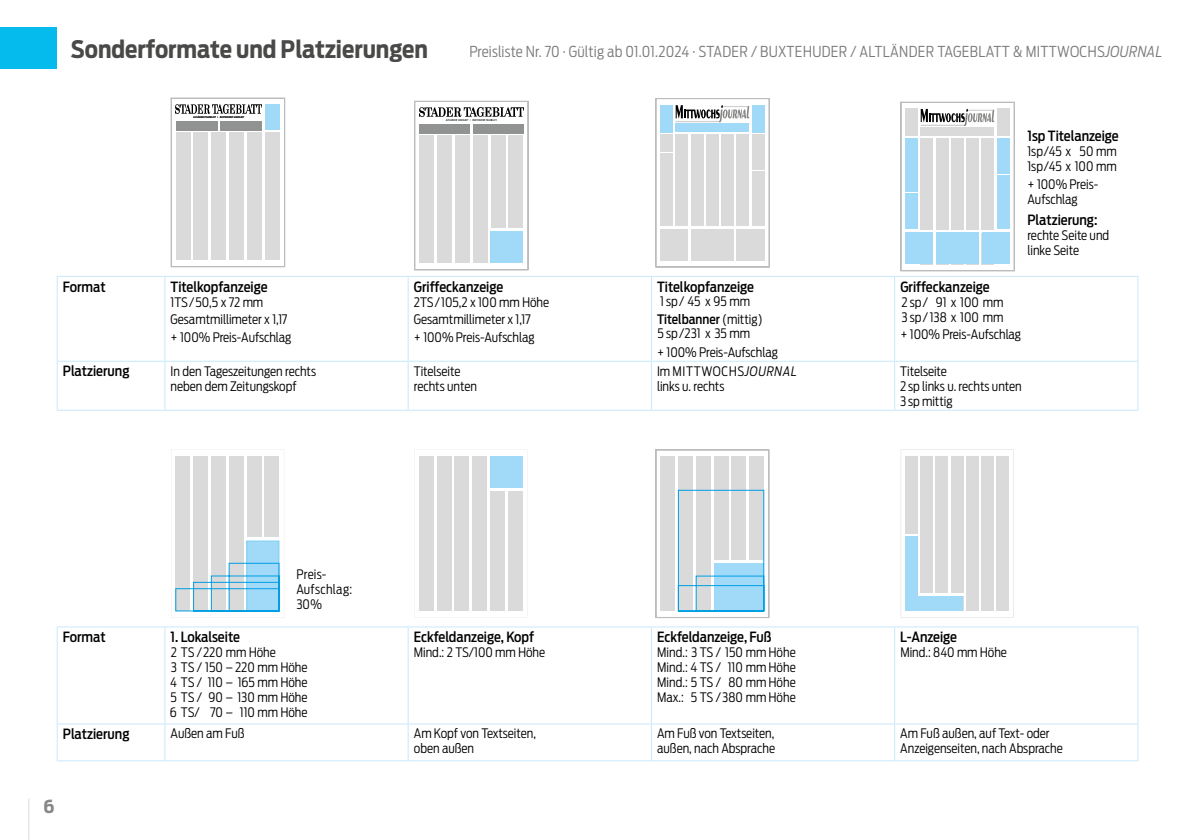
<style>
.page{position:relative;width:1191px;height:840px;background:#fff}
.page>*{position:absolute;margin:0;border:0;box-sizing:border-box;transform-origin:0 0}
.t1{font:700 24px "Antenna Cond";color:#494948}
.t2{font:700 18px "Antenna Cond";color:#878786}
.t3{font:300 15px "Antenna Cond";letter-spacing:.01em;color:#7b7b7a}
.t4{font:500 14px "Antenna Cond";color:#000}
.t5{font:300 13px/15px "Antenna Cond";color:#000}
.t6{font:500 13px "Antenna Cond";color:#000}
.t7{font:300 13px/15px "Antenna Cond";letter-spacing:.02em;color:#000}
.t8{font:900 condensed 2.2px "Frutiger";color:#000}
.s1{font-style:italic}
.s2{font-weight:300}
</style>
<div class="page">
<hr style="left:28px;top:798px;width:1px;height:41px;background:#dadada">
<div style="left:0;top:28px;width:57px;height:41px;background:#05bbee"></div>
<hr style="left:57px;top:276px;width:108px;height:1px;background:#c8e8fb">
<hr style="left:57px;top:277px;width:1px;height:83px;background:#c8e8fb">
<hr style="left:165px;top:276px;width:243px;height:1px;background:#c8e8fb">
<hr style="left:164px;top:277px;width:1px;height:83px;background:#c8e8fb">
<hr style="left:408px;top:276px;width:243px;height:1px;background:#c8e8fb">
<hr style="left:408px;top:277px;width:1px;height:83px;background:#c8e8fb">
<hr style="left:651px;top:276px;width:243px;height:1px;background:#c8e8fb">
<hr style="left:651px;top:277px;width:1px;height:83px;background:#c8e8fb">
<hr style="left:894px;top:276px;width:244px;height:1px;background:#c8e8fb">
<hr style="left:894px;top:277px;width:1px;height:83px;background:#c8e8fb">
<hr style="left:1137px;top:277px;width:1px;height:83px;background:#c8e8fb">
<hr style="left:57px;top:360px;width:108px;height:1px;background:#c8e8fb">
<hr style="left:57px;top:361px;width:1px;height:48px;background:#c8e8fb">
<hr style="left:165px;top:360px;width:243px;height:1px;background:#c8e8fb">
<hr style="left:164px;top:361px;width:1px;height:48px;background:#c8e8fb">
<hr style="left:408px;top:360px;width:243px;height:1px;background:#c8e8fb">
<hr style="left:408px;top:361px;width:1px;height:48px;background:#c8e8fb">
<hr style="left:651px;top:360px;width:243px;height:1px;background:#c8e8fb">
<hr style="left:651px;top:361px;width:1px;height:48px;background:#c8e8fb">
<hr style="left:894px;top:360px;width:244px;height:1px;background:#c8e8fb">
<hr style="left:894px;top:361px;width:1px;height:48px;background:#c8e8fb">
<hr style="left:1137px;top:361px;width:1px;height:48px;background:#c8e8fb">
<hr style="left:57px;top:409px;width:108px;height:1px;background:#c8e8fb">
<hr style="left:165px;top:409px;width:243px;height:1px;background:#c8e8fb">
<hr style="left:408px;top:409px;width:243px;height:1px;background:#c8e8fb">
<hr style="left:651px;top:409px;width:243px;height:1px;background:#c8e8fb">
<hr style="left:894px;top:409px;width:244px;height:1px;background:#c8e8fb">
<hr style="left:57px;top:626px;width:108px;height:1px;background:#c8e8fb">
<hr style="left:57px;top:627px;width:1px;height:96px;background:#c8e8fb">
<hr style="left:165px;top:626px;width:243px;height:1px;background:#c8e8fb">
<hr style="left:164px;top:627px;width:1px;height:96px;background:#c8e8fb">
<hr style="left:408px;top:626px;width:243px;height:1px;background:#c8e8fb">
<hr style="left:408px;top:627px;width:1px;height:96px;background:#c8e8fb">
<hr style="left:651px;top:626px;width:243px;height:1px;background:#c8e8fb">
<hr style="left:651px;top:627px;width:1px;height:96px;background:#c8e8fb">
<hr style="left:894px;top:626px;width:244px;height:1px;background:#c8e8fb">
<hr style="left:894px;top:627px;width:1px;height:96px;background:#c8e8fb">
<hr style="left:1137px;top:627px;width:1px;height:96px;background:#c8e8fb">
<hr style="left:57px;top:723px;width:108px;height:1px;background:#c8e8fb">
<hr style="left:57px;top:724px;width:1px;height:35px;background:#c8e8fb">
<hr style="left:165px;top:723px;width:243px;height:1px;background:#c8e8fb">
<hr style="left:164px;top:724px;width:1px;height:35px;background:#c8e8fb">
<hr style="left:408px;top:723px;width:243px;height:1px;background:#c8e8fb">
<hr style="left:408px;top:724px;width:1px;height:35px;background:#c8e8fb">
<hr style="left:651px;top:723px;width:243px;height:1px;background:#c8e8fb">
<hr style="left:651px;top:724px;width:1px;height:35px;background:#c8e8fb">
<hr style="left:894px;top:723px;width:244px;height:1px;background:#c8e8fb">
<hr style="left:894px;top:724px;width:1px;height:35px;background:#c8e8fb">
<hr style="left:1137px;top:724px;width:1px;height:35px;background:#c8e8fb">
<hr style="left:57px;top:759px;width:108px;height:1px;background:#c8e8fb">
<hr style="left:165px;top:759px;width:243px;height:1px;background:#c8e8fb">
<hr style="left:408px;top:759px;width:243px;height:1px;background:#c8e8fb">
<hr style="left:651px;top:759px;width:243px;height:1px;background:#c8e8fb">
<hr style="left:894px;top:759px;width:244px;height:1px;background:#c8e8fb">
<svg style="left:900px;top:102px;width:114px;height:169px"></svg>
<div style="left:905px;top:206px;width:13px;height:23px;background:#a1daf8"></div>
<div style="left:905px;top:193px;width:13px;height:17px;background:#a1daf8"></div>
<div style="left:905px;top:156px;width:13px;height:36px;background:#a1daf8"></div>
<div style="left:905px;top:138px;width:13px;height:17px;background:#a1daf8"></div>
<svg style="left:655px;top:98px;width:114px;height:169px"></svg>
<div style="left:660px;top:203px;width:13px;height:22px;background:#dadada"></div>
<div style="left:660px;top:190px;width:13px;height:17px;background:#dadada"></div>
<div style="left:660px;top:153px;width:13px;height:35px;background:#dadada"></div>
<div style="left:660px;top:134px;width:13px;height:17px;background:#dadada"></div>
<svg style="left:414px;top:101px;width:114px;height:169px"></svg>
<div style="left:419px;top:135px;width:15px;height:128px;background:#dadada"></div>
<div style="left:437px;top:135px;width:14px;height:128px;background:#dadada"></div>
<div style="left:455px;top:135px;width:14px;height:128px;background:#dadada"></div>
<div style="left:473px;top:135px;width:14px;height:128px;background:#dadada"></div>
<div style="left:491px;top:135px;width:14px;height:128px;background:#dadada"></div>
<div style="left:509px;top:135px;width:14px;height:128px;background:#dadada"></div>
<div style="left:491px;top:228px;width:32px;height:35px;background:#fff"></div>
<div style="left:491px;top:231px;width:32px;height:32px;background:#a1daf8"></div>
<img style="left:419px;top:108px;width:104px;height:8px">
<svg style="left:171px;top:98px;width:114px;height:169px"></svg>
<div style="left:176px;top:121px;width:41px;height:9px;background:#919292"></div>
<div style="left:220px;top:121px;width:42px;height:9px;background:#919292"></div>
<svg style="left:655px;top:449px;width:114px;height:168px"></svg>
<svg style="left:900px;top:449px;width:113px;height:168px"></svg>
<div style="left:905px;top:596px;width:58px;height:14px;background:#a1daf8"></div>
<div style="left:905px;top:536px;width:12px;height:74px;background:#a1daf8"></div>
<svg style="left:414px;top:450px;width:109px;height:161px"></svg>
<div style="left:419px;top:456px;width:14px;height:154px;background:#dadada"></div>
<div style="left:437px;top:456px;width:14px;height:154px;background:#dadada"></div>
<div style="left:455px;top:456px;width:14px;height:154px;background:#dadada"></div>
<div style="left:472px;top:456px;width:15px;height:154px;background:#dadada"></div>
<div style="left:490px;top:456px;width:14px;height:154px;background:#dadada"></div>
<div style="left:508px;top:456px;width:14px;height:154px;background:#dadada"></div>
<div style="left:490px;top:456px;width:32px;height:34px;background:linear-gradient(to right,#fff,#fff)"></div>
<div style="left:490px;top:456px;width:32px;height:31px;background:#a1daf8"></div>
<svg style="left:171px;top:449px;width:109px;height:163px"></svg>
<h1 class="t1" style="left:71px;top:35px;width:359px">Sonderformate und Platzierungen</h1>
<p class="t8" style="left:193px;top:115px;width:53px">ALTLÄNDER TAGEBLATT • BUXTEHUDER TAGEBLATT</p>
<p class="t3" style="left:469px;top:42px;width:694px">Preisliste Nr. 70 · Gültig ab 01.01.2024 · STADER / BUXTEHUDER / ALTLÄNDER TAGEBLATT &amp; MITTWOCHS<span class="s1">JOURNAL</span></p>
<p class="t4" style="left:1027px;top:126px;width:93px">1sp Titelanzeige</p>
<p class="t5" style="left:1027px;top:144px;width:91px">1sp/45 x 50 mm<br>1sp/45 x 100 mm</p>
<p class="t5" style="left:1027px;top:176px;width:72px">+ 100% Preis-<br>Aufschlag</p>
<p class="t4" style="left:1027px;top:210px;width:72px">Platzierung:</p>
<p class="t5" style="left:1027px;top:227px;width:83px">rechte Seite und linke Seite</p>
<p class="t4" style="left:63px;top:277px;width:44px">Format</p>
<p class="t4" style="left:171px;top:277px;width:99px">Titelkopfanzeige</p>
<p class="t5" style="left:171px;top:293px;width:122px;line-height:17.8px">1TS/50,5 x 72 mm<br>Gesamtmillimeter x 1,17 + 100% Preis-Aufschlag</p>
<p class="t4" style="left:414px;top:277px;width:91px">Griffeckanzeige</p>
<p class="t5" style="left:414px;top:293px;width:137px;line-height:17.8px">2TS/105,2 x 100 mm Höhe<br>Gesamtmillimeter x 1,17<br>+ 100% Preis-Aufschlag</p>
<p class="t4" style="left:657px;top:277px;width:99px">Titelkopfanzeige</p>
<p class="t6" style="left:657px;top:311px;width:107px">Titelbanner <span class="s2">(mittig)</span></p>
<p class="t5" style="left:657px;top:345px;width:122px">+ 100% Preis-Aufschlag</p>
<p class="t5" style="left:660px;top:293px;width:92px">1sp/ 45 x95mm</p>
<p class="t5" style="left:657px;top:326px;width:94px">5 sp/231 x 35 mm</p>
<p class="t4" style="left:900px;top:277px;width:91px">Griffeckanzeige</p>
<p class="t5" style="left:900px;top:327px;width:122px">+ 100% Preis-Aufschlag</p>
<p class="t5" style="left:901px;top:294px;width:103px">2sp/ 91 x 100 mm<br>3 sp/138 x 100 mm</p>
<p class="t4" style="left:63px;top:362px;width:68px">Platzierung</p>
<p class="t5" style="left:171px;top:363px;width:147px">In den Tageszeitungen rechts neben dem Zeitungskopf</p>
<p class="t5" style="left:414px;top:363px;width:65px">Titelseite rechts unten</p>
<p class="t5" style="left:657px;top:363px;width:141px">Im MITTWOCHS<span class="s1">JOURNAL </span>links u. rechts</p>
<p class="t5" style="left:900px;top:363px;width:123px">Titelseite<br>2 sp links u. rechts unten<br>3 sp mittig</p>
<p class="t7" style="left:296px;top:566px;width:57px">Preis-<br>Aufschlag:<br>30%</p>
<p class="t4" style="left:63px;top:627px;width:44px">Format</p>
<p class="t4" style="left:171px;top:627px;width:71px">1. Lokalseite</p>
<p class="t4" style="left:414px;top:627px;width:122px">Eckfeldanzeige, Kopf</p>
<p class="t5" style="left:414px;top:644px;width:133px">Mind.: 2 TS/100 mm Höhe</p>
<p class="t5" style="left:170px;top:644px;width:139px">2 TS /220 mm Höhe<br>3 TS / 150 – 220 mm Höhe<br>4 TS / 110 – 165 mm Höhe<br>5 TS / 90 – 130 mm Höhe<br>6 TS/ 70 – 110 mm Höhe</p>
<p class="t4" style="left:657px;top:627px;width:116px">Eckfeldanzeige, Fuß</p>
<p class="t4" style="left:900px;top:627px;width:58px">L-Anzeige</p>
<p class="t5" style="left:900px;top:644px;width:108px">Mind.: 840 mm Höhe</p>
<p class="t5" style="left:657px;top:644px;width:140px;text-align:justify">Mind.: 3 TS / 150 mm Höhe Mind.: 4 TS / 110 mm Höhe Mind.: 5 TS / 80 mm Höhe Max.: 5 TS /380 mm Höhe</p>
<p class="t4" style="left:63px;top:724px;width:68px">Platzierung</p>
<p class="t5" style="left:171px;top:725px;width:75px">Außen am Fuß</p>
<p class="t5" style="left:414px;top:725px;width:124px">Am Kopf von Textseiten, oben außen</p>
<p class="t5" style="left:657px;top:725px;width:120px">Am Fuß von Textseiten, außen, nach Absprache</p>
<p class="t5" style="left:900px;top:725px;width:164px">Am Fuß außen, auf Text- oder<br>Anzeigenseiten, nach Absprache</p>
<h2 class="t2" style="left:44px;top:795px;width:13px">6</h2>
</div>
